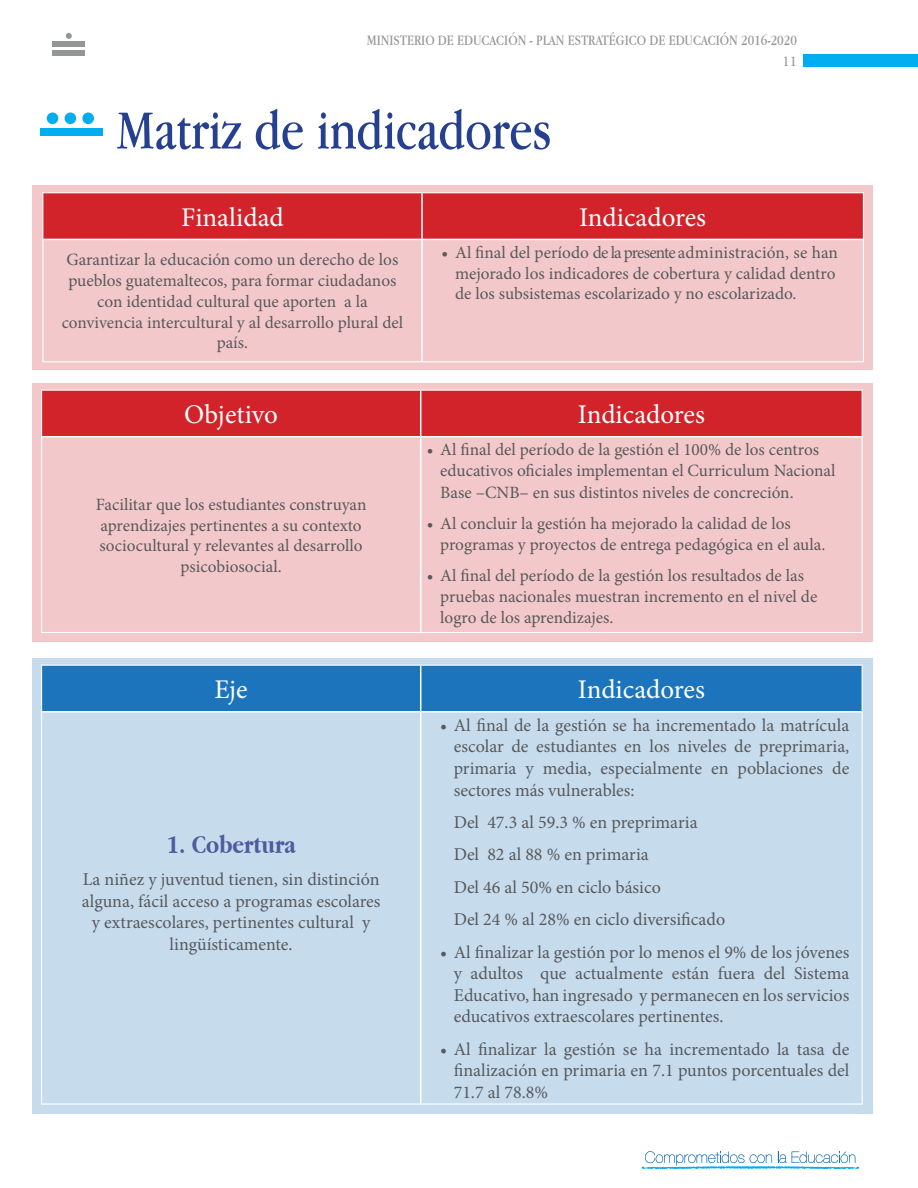
<style>
.page{position:relative;width:918px;height:1188px;background:#fff}
.page>*{position:absolute;margin:0;border:0;box-sizing:border-box;transform-origin:0 0}
.t1{font:57px "Apple Garamond";color:#25408f}
.t2{font:27px "Minion Pro";color:#fff}
.t3{font:700 27px "Apple Garamond";color:#4f5b9e}
.t4{font:18px/21.6px "Minion Pro";color:#58595b;text-align:justify}
.t5{font:17.25px/20.7px "Minion Pro";color:#58595b}
.t6{font:15px "Apple Garamond";color:#939597}
.t7{font:15px "Minion Pro";color:#939597}
.s1{font-size:18px}
</style>
<div class="page">
<div style="left:47px;top:112px;width:11px;height:12px;background:#00aeef;border-radius:50%"></div>
<div style="left:65px;top:112px;width:11px;height:12px;background:#00aeef;border-radius:50%"></div>
<div style="left:82px;top:112px;width:12px;height:12px;background:#00aeef;border-radius:50%"></div>
<div style="left:40px;top:129px;width:63px;height:7px;background:#00aeef"></div>
<svg style="left:66px;top:33px;width:6px;height:6px"></svg>
<div style="left:53px;top:42px;width:32px;height:5px;background:#939597"></div>
<div style="left:53px;top:50px;width:32px;height:6px;background:#939597"></div>
<div style="left:32px;top:658px;width:841px;height:455px;background:#c6dced"></div>
<div style="left:32px;top:185px;width:841px;height:185px;background:#f3c8ca"></div>
<div style="left:32px;top:383px;width:841px;height:259px;background:#f3c8ca"></div>
<div style="left:42px;top:666px;width:820px;height:45px;background:#1c75bc"></div>
<hr style="left:41px;top:665px;width:380px;height:1px;background:#fff">
<hr style="left:41px;top:666px;width:1px;height:46px;background:#fff">
<hr style="left:41px;top:712px;width:1px;height:392px;background:#fff">
<hr style="left:41px;top:1104px;width:380px;height:1px;background:#fff">
<hr style="left:42px;top:711px;width:379px;height:2px;background:#fff">
<hr style="left:421px;top:665px;width:442px;height:1px;background:#fff">
<hr style="left:862px;top:666px;width:1px;height:46px;background:#fff">
<hr style="left:862px;top:712px;width:1px;height:392px;background:#fff">
<hr style="left:421px;top:1104px;width:442px;height:1px;background:#fff">
<hr style="left:420px;top:666px;width:1px;height:45px;background:#fff">
<hr style="left:421px;top:711px;width:441px;height:2px;background:#fff">
<hr style="left:420px;top:713px;width:1px;height:391px;background:#fff">
<div style="left:43px;top:193px;width:820px;height:46px;background:#d2232a"></div>
<hr style="left:42px;top:192px;width:380px;height:1px;background:#fff">
<hr style="left:42px;top:193px;width:1px;height:46px;background:#fff">
<hr style="left:422px;top:192px;width:442px;height:1px;background:#fff">
<hr style="left:863px;top:193px;width:1px;height:46px;background:#fff">
<hr style="left:42px;top:239px;width:1px;height:122px;background:#fff">
<hr style="left:863px;top:239px;width:1px;height:122px;background:#fff">
<hr style="left:42px;top:361px;width:380px;height:1px;background:#fff">
<hr style="left:422px;top:361px;width:442px;height:1px;background:#fff">
<hr style="left:421px;top:193px;width:2px;height:46px;background:#fff">
<hr style="left:43px;top:239px;width:379px;height:1px;background:#fff">
<hr style="left:422px;top:239px;width:441px;height:1px;background:#fff">
<hr style="left:421px;top:240px;width:2px;height:121px;background:#fff">
<div style="left:42px;top:391px;width:820px;height:45px;background:#d2232a"></div>
<hr style="left:41px;top:390px;width:380px;height:1px;background:#fff">
<hr style="left:41px;top:391px;width:1px;height:46px;background:#fff">
<hr style="left:421px;top:390px;width:442px;height:1px;background:#fff">
<hr style="left:862px;top:391px;width:1px;height:46px;background:#fff">
<hr style="left:41px;top:437px;width:1px;height:195px;background:#fff">
<hr style="left:862px;top:437px;width:1px;height:195px;background:#fff">
<hr style="left:41px;top:632px;width:380px;height:1px;background:#fff">
<hr style="left:421px;top:632px;width:442px;height:1px;background:#fff">
<hr style="left:420px;top:391px;width:1px;height:45px;background:#fff">
<hr style="left:42px;top:436px;width:379px;height:1px;background:#fff">
<hr style="left:421px;top:436px;width:441px;height:1px;background:#fff">
<hr style="left:420px;top:437px;width:1px;height:195px;background:#fff">
<div style="left:803px;top:54px;width:115px;height:13px;background:#00aeef"></div>
<svg style="left:642px;top:1151px;width:217px;height:18px"></svg>
<p class="t6" style="left:367px;top:31px;width:432px">MINISTERIO DE EDUCACIÓN - PLAN ESTRATÉGICO DE EDUCACIÓN 2016-2020</p>
<p class="t7" style="left:783px;top:51px;width:16px">11</p>
<h1 class="t1" style="left:117px;top:96px;width:436px">Matriz de indicadores</h1>
<h2 class="t2" style="left:181px;top:199px;width:104px">Finalidad</h2>
<h2 class="t2" style="left:579px;top:199px;width:129px">Indicadores</h2>
<p class="t5" style="left:62px;top:250px;width:343px;text-align:center">Garantizar la educación como un derecho de los pueblos guatemaltecos, para formar ciudadanos con identidad cultural que aporten a la convivencia intercultural y al desarrollo plural del país.</p>
<p class="t5" style="left:455px;top:242px;width:384px;text-indent:-14px">• Al final del período de la presente administración, se han mejorado los indicadores de cobertura y calidad dentro de los subsistemas escolarizado y no escolarizado.</p>
<h2 class="t2" style="left:184px;top:397px;width:95px">Objetivo</h2>
<h2 class="t2" style="left:578px;top:397px;width:129px">Indicadores</h2>
<p class="t5" style="left:96px;top:494px;width:272px;text-align:center">Facilitar que los estudiantes construyan aprendizajes pertinentes a su contexto sociocultural y relevantes al desarrollo psicobiosocial.</p>
<p class="t5" style="left:440px;top:439px;width:397px;line-height:21.1px;text-indent:-14px">• Al final del período de la gestión el 100% de los centros educativos oficiales implementan el Curriculum Nacional<br>Base <span class="s1">–</span>CNB<span class="s1">–</span> en sus distintos niveles de concreción.</p>
<p class="t5" style="left:440px;top:513px;width:387px;text-indent:-14px">• Al concluir la gestión ha mejorado la calidad de los programas y proyectos de entrega pedagógica en el aula.</p>
<p class="t5" style="left:440px;top:566px;width:379px;text-indent:-14px">• Al final del período de la gestión los resultados de las pruebas nacionales muestran incremento en el nivel de logro de los aprendizajes.</p>
<h2 class="t2" style="left:215px;top:672px;width:35px">Eje</h2>
<h2 class="t2" style="left:578px;top:672px;width:129px">Indicadores</h2>
<h2 class="t3" style="left:166px;top:829px;width:131px">1. Cobertura</h2>
<p class="t4" style="left:82px;top:868px;width:300px;text-align:center">La niñez y juventud tienen, sin distinción alguna, fácil acceso a programas escolares y extraescolares, pertinentes cultural y lingüísticamente.</p>
<p class="t4" style="left:454px;top:714px;width:397px;text-indent:-14px">• Al final de la gestión se ha incrementado la matrícula escolar de estudiantes en los niveles de preprimaria, primaria y media, especialmente en poblaciones de sectores más vulnerables:</p>
<p class="t4" style="left:454px;top:806px;width:273px;line-height:32.4px;text-align:left">Del 47.3 al 59.3 % en preprimaria<br>Del 82 al 88 % en primaria<br>Del 46 al 50% en ciclo básico<br>Del 24 % al 28% en ciclo diversificado</p>
<p class="t4" style="left:454px;top:941px;width:397px;text-indent:-14px">• Al finalizar la gestión por lo menos el 9% de los jóvenes y adultos que actualmente están fuera del Sistema Educativo, han ingresado y permanecen en los servicios educativos extraescolares pertinentes.</p>
<p class="t4" style="left:454px;top:1038px;width:397px;text-indent:-14px">• Al finalizar la gestión se ha incrementado la tasa de finalización en primaria en 7.1 puntos porcentuales del 71.7 al 78.8%</p>
</div>
